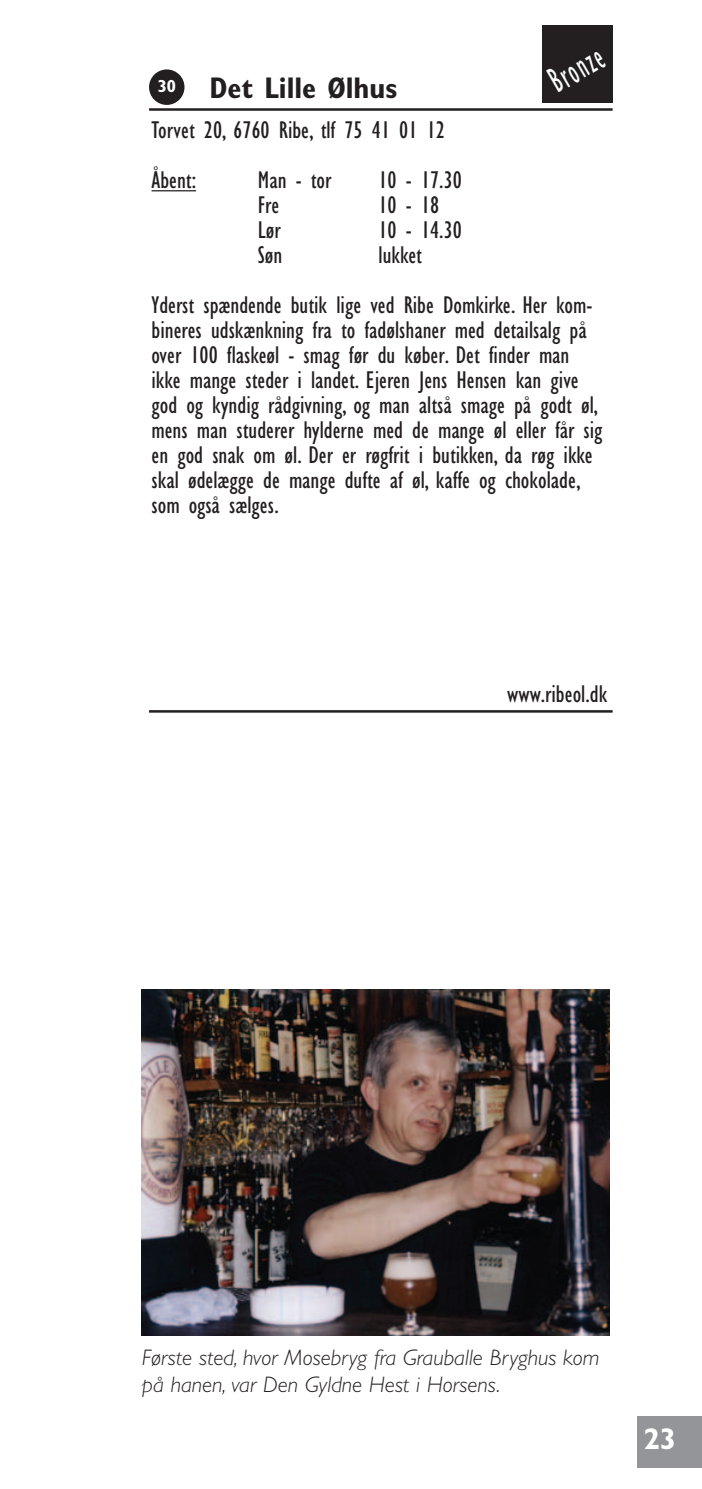
<style>
.page{position:relative;width:702px;height:1489px;background:#fff}
.page>*{position:absolute;margin:0;border:0;box-sizing:border-box;transform-origin:0 0}
.t1{font:condensed 37.5px "Gill Sans";color:#fff;scale:.67 1}
.t2{font:700 condensed 30px "Gill Sans";color:#231f20}
.t3{font:700 30px "Gill Sans";color:#fff}
.t4{font:condensed 25px/25px "Gill Sans";color:#231f20}
.t5{font:italic 300 22.5px/27px "Gill Sans";color:#231f20}
</style>
<div class="page">
<div style="left:637px;top:1416px;width:65px;height:51px;background:#939598"></div>
<hr style="left:151px;top:190px;width:45px;height:1px;background:#231f20">
<div style="left:541px;top:25px;width:71px;height:78px;background:#231f20"></div>
<div style="left:149px;top:69px;width:35px;height:36px;background:#231f20;border-radius:50%"></div>
<hr style="left:149px;top:108px;width:463px;height:3px;background:#231f20">
<hr style="left:149px;top:710px;width:463px;height:2px;background:#231f20">
<img style="left:142px;top:989px;width:467px;height:346px">
<p class="t2" style="left:158px;top:76px;width:241px"><sup>30</sup> Det Lille Ølhus</p>
<h1 class="t1" style="left:544px;top:70px;width:87px;rotate:-30deg">Bronze</h1>
<p class="t4" style="left:151px;top:107px;width:295px;line-height:50px">Torvet 20, 6760 Ribe, tlf 75 41 01 12<br>Åbent:</p>
<p class="t4" style="left:258px;top:170px;width:75px">Man - tor</p>
<p class="t4" style="left:378px;top:170px;width:85px">10 - 17.30</p>
<p class="t4" style="left:258px;top:195px;width:23px">Fre</p>
<p class="t4" style="left:378px;top:195px;width:62px">10 - 18</p>
<p class="t4" style="left:258px;top:220px;width:24px">Lør</p>
<p class="t4" style="left:378px;top:220px;width:85px">10 - 14.30</p>
<p class="t4" style="left:258px;top:245px;width:26px">Søn</p>
<p class="t4" style="left:151px;top:232px;width:442px;line-height:50px;text-indent:227px">lukket<br>Yderst spændende butik lige ved Ribe Domkirke. Her kom-</p>
<p class="t4" style="left:151px;top:320px;width:452px">bineres udskænkning fra to fadølshaner med detailsalg på over 100 flaskeøl - smag før du køber. Det finder man ikke mange steder i landet. Ejeren Jens Hensen kan give god og kyndig rådgivning, og man altså smage på godt øl, mens man studerer hylderne med de mange øl eller får sig en god snak om øl. Der er røgfrit i butikken, da røg ikke skal ødelægge de mange dufte af øl, kaffe og chokolade, som også sælges.</p>
<p class="t4" style="left:507px;top:683px;width:102px">www.ribeol.dk</p>
<p class="t5" style="left:142px;top:1345px;width:459px">Første sted, hvor Mosebryg fra Grauballe Bryghus kom på hanen, var Den Gyldne Hest i Horsens.</p>
<p class="t3" style="left:643px;top:1427px;width:35px">23</p>
</div>
